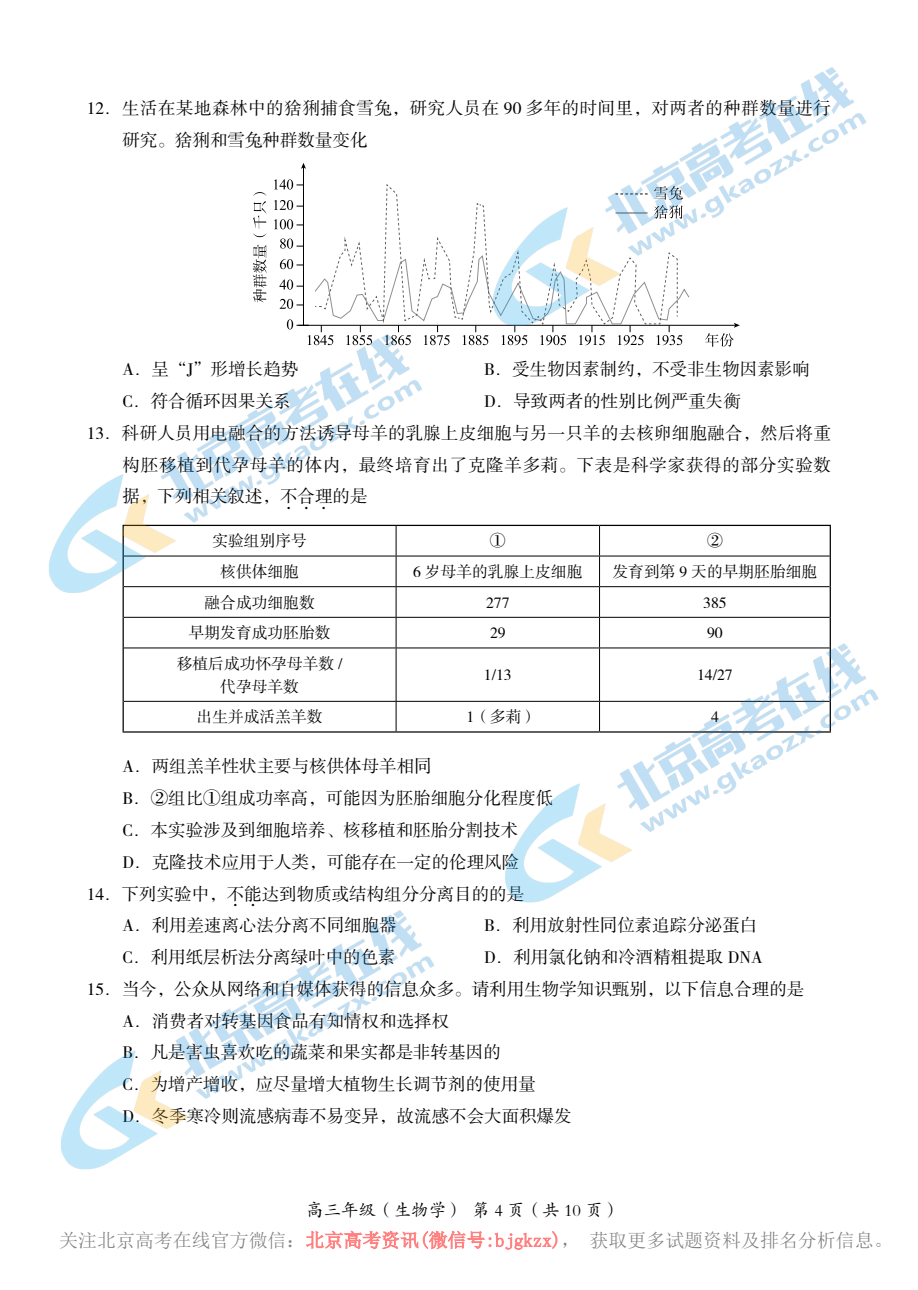
<style>
.page{position:relative;width:918px;height:1290px;background:#fff}
.page>*{position:absolute;margin:0;border:0;box-sizing:border-box;transform-origin:0 0}
.t1{font:18.9px "Sim Sun";color:#000}
.t2{font:17.5px "FZSSK GBK1 0";color:#000}
.t3{font:17.5px/31.7px "FZSSK GBK1 0";letter-spacing:.03em;color:#000}
.t4{font:17.5px "FZSSK GBK1 0";letter-spacing:.04em;color:#000}
.t5{font:17.5px "FZKTK GBK1 0";color:#000}
.t6{font:15.75px/22.8px "FZSSK GBK1 0";color:#000;text-align:center}
.t7{font:5.25px "Kenten Generic";color:#000}
.s1{color:#f00}
</style>
<div class="page">
<img style="left:48px;top:67px;width:831px;height:1103px">
<p class="t3" style="left:123px;top:93px;width:710px;text-indent:-36px">12．生活在某地森林中的猞猁捕食雪兔，研究人员在 90 多年的时间里，对两者的种群数量进行研究。猞猁和雪兔种群数量变化</p>
<p class="t2" style="left:123px;top:360px;width:177px">A．呈“J”形增长趋势</p>
<p class="t2" style="left:484px;top:360px;width:327px">B．受生物因素制约，不受非生物因素影响</p>
<p class="t2" style="left:123px;top:392px;width:170px">C．符合循环因果关系</p>
<p class="t2" style="left:484px;top:392px;width:258px">D．导致两者的性别比例严重失衡</p>
<p class="t2" style="left:87px;top:424px;width:746px">13．科研人员用电融合的方法诱导母羊的乳腺上皮细胞与另一只羊的去核卵细胞融合，然后将重</p>
<p class="t4" style="left:123px;top:456px;width:710px">构胚移植到代孕母羊的体内，最终培育出了克隆羊多莉。下表是科学家获得的部分实验数</p>
<p class="t2" style="left:123px;top:487px;width:247px">据，下列相关叙述，不合理的是</p>
<p class="t7" style="left:286px;top:505px;width:7px">4</p>
<p class="t7" style="left:304px;top:505px;width:7px">4</p>
<p class="t7" style="left:321px;top:505px;width:7px">4</p>
<p class="t6" style="left:212px;top:530px;width:96px">实验组别序号</p>
<p class="t6" style="left:490px;top:530px;width:17px">①</p>
<p class="t6" style="left:707px;top:530px;width:17px">②</p>
<p class="t6" style="left:220px;top:561px;width:80px">核供体细胞</p>
<p class="t6" style="left:413px;top:561px;width:171px">6 岁母羊的乳腺上皮细胞</p>
<p class="t6" style="left:612px;top:561px;width:206px">发育到第 9 天的早期胚胎细胞</p>
<p class="t6" style="left:204px;top:592px;width:112px">融合成功细胞数</p>
<p class="t6" style="left:486px;top:592px;width:25px">277</p>
<p class="t6" style="left:703px;top:592px;width:25px">385</p>
<p class="t6" style="left:189px;top:622px;width:143px">早期发育成功胚胎数</p>
<p class="t6" style="left:490px;top:622px;width:17px">29</p>
<p class="t6" style="left:707px;top:622px;width:17px">90</p>
<p class="t6" style="left:177px;top:653px;width:167px">移植后成功怀孕母羊数 /代孕母羊数</p>
<p class="t6" style="left:484px;top:664px;width:29px">1/13</p>
<p class="t6" style="left:697px;top:664px;width:37px">14/27</p>
<p class="t6" style="left:197px;top:706px;width:127px">出生并成活羔羊数</p>
<p class="t6" style="left:466px;top:706px;width:72px">1（多莉）</p>
<p class="t6" style="left:711px;top:706px;width:9px">4</p>
<p class="t2" style="left:123px;top:757px;width:311px">A．两组羔羊性状主要与核供体母羊相同</p>
<p class="t2" style="left:123px;top:789px;width:432px">B．②组比①组成功率高，可能因为胚胎细胞分化程度低</p>
<p class="t2" style="left:123px;top:821px;width:397px">C．本实验涉及到细胞培养、核移植和胚胎分割技术</p>
<p class="t2" style="left:123px;top:853px;width:398px">D．克隆技术应用于人类，可能存在一定的伦理风险</p>
<p class="t2" style="left:87px;top:884px;width:439px">14．下列实验中，不能达到物质或结构组分分离目的的是</p>
<p class="t7" style="left:233px;top:902px;width:7px">4</p>
<p class="t7" style="left:250px;top:902px;width:7px">4</p>
<p class="t2" style="left:123px;top:916px;width:276px">A．利用差速离心法分离不同细胞器</p>
<p class="t2" style="left:484px;top:916px;width:275px">B．利用放射性同位素追踪分泌蛋白</p>
<p class="t2" style="left:123px;top:948px;width:275px">C．利用纸层析法分离绿叶中的色素</p>
<p class="t2" style="left:484px;top:948px;width:280px">D．利用氯化钠和冷酒精粗提取 DNA</p>
<p class="t2" style="left:87px;top:980px;width:719px">15．当今，公众从网络和自媒体获得的信息众多。请利用生物学知识甄别，以下信息合理的是</p>
<p class="t2" style="left:123px;top:1011px;width:328px">A．消费者对转基因食品有知情权和选择权</p>
<p class="t2" style="left:123px;top:1043px;width:380px">B．凡是害虫喜欢吃的蔬菜和果实都是非转基因的</p>
<p class="t2" style="left:123px;top:1075px;width:415px">C．为增产增收，应尽量增大植物生长调节剂的使用量</p>
<p class="t2" style="left:123px;top:1107px;width:451px">D．冬季寒冷则流感病毒不易变异，故流感不会大面积爆发</p>
<p class="t5" style="left:306px;top:1201px;width:316px">高三年级（生物学） 第 4 页（共 10 页）</p>
<p class="t1" style="left:59px;top:1230px;width:835px">关注北京高考在线官方微信：<span class="s1">北京高考资讯(微信号:bjgkzx)</span>， 获取更多试题资料及排名分析信息。</p>
</div>
